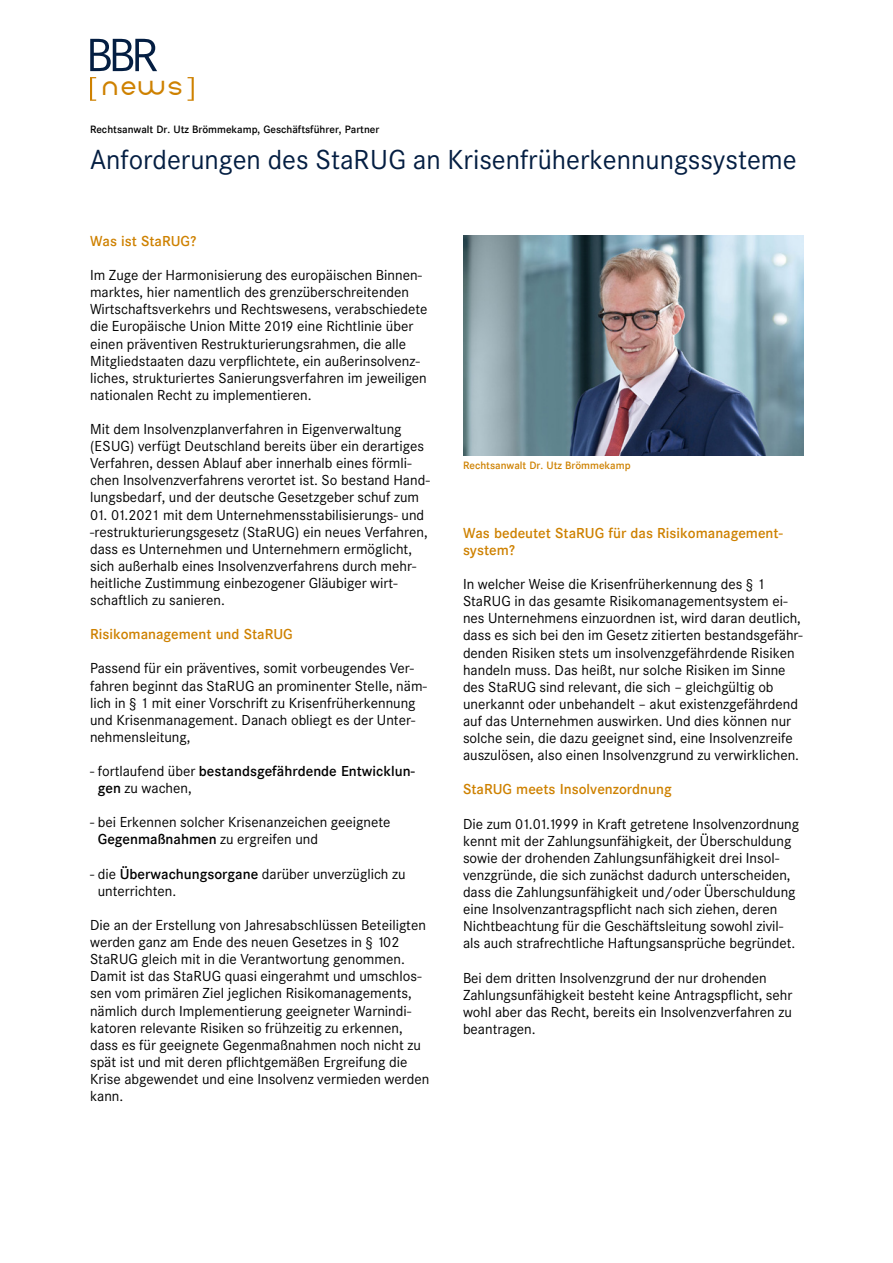
<style>
.page{position:relative;width:893px;height:1263px;background:#fff}
.page>*{position:absolute;margin:0;border:0;box-sizing:border-box;transform-origin:0 0}
.t1{font:27px "Corporate SBQ";color:#041e42}
.t2{font:19.95px "Edition";color:#ce8100}
.t3{font:14.25px/17.1px "Corporate SBQ";color:#000}
.t4{font:500 14.25px/17.1px "Corporate SBQ";color:#ce8100}
.t5{font:500 14.25px/17.1px "Corporate SBQ";color:#000}
.t6{font:500 10.5px "Corporate SBQ";color:#000}
.t7{font:500 10.5px "Corporate SBQ";color:#ce8100}
.s1{font-weight:400}
.s2{font-weight:500}
</style>
<div class="page">
<svg style="left:90px;top:39px;width:67px;height:32px"></svg>
<svg style="left:90px;top:77px;width:6px;height:24px"></svg>
<svg style="left:188px;top:77px;width:6px;height:24px"></svg>
<img style="left:463px;top:236px;width:340px;height:219px">
<h2 class="t2" style="left:103px;top:78px;width:82px">NEWS</h2>
<p class="t6" style="left:90px;top:123px;width:291px">Rechtsanwalt Dr. Utz Brömmekamp, Geschäftsführer, Partner</p>
<h1 class="t1" style="left:90px;top:143px;width:708px">Anforderungen des StaRUG an Krisenfrüherkennungssysteme</h1>
<p class="t4" style="left:90px;top:233px;width:108px">Was ist StaRUG?</p>
<p class="t3" style="left:90px;top:267px;width:339px">Im Zuge der Harmonisierung des europäischen Binnen&shy;marktes, hier namentlich des grenzüberschreitenden Wirtschaftsverkehrs und Rechtswesens, verabschiedete die Europäische Union Mitte 2019 eine Richtlinie über einen präventiven Restrukturierungsrahmen, die alle Mitgliedstaaten dazu verpflichtete, ein außerinsolvenz&shy;liches, strukturiertes Sanierungsverfahren im jeweiligen nationalen Recht zu implementieren.</p>
<p class="t3" style="left:90px;top:421px;width:341px">Mit dem Insolvenzplanverfahren in Eigenverwaltung (ESUG) verfügt Deutschland bereits über ein derartiges Verfahren, dessen Ablauf aber innerhalb eines förmli&shy;chen Insolvenzverfahrens verortet ist. So bestand Hand&shy;lungsbedarf, und der deutsche Gesetzgeber schuf zum</p>
<p class="t3" style="left:90px;top:506px;width:339px">01. 01.2021 mit dem Unternehmensstabilisierungs- und -restrukturierungsgesetz (StaRUG) ein neues Verfahren, dass es Unternehmen und Unternehmern ermöglicht, sich außerhalb eines Insolvenzverfahrens durch mehr&shy;heitliche Zustimmung einbezogener Gläubiger wirt&shy;schaftlich zu sanieren.</p>
<p class="t4" style="left:90px;top:626px;width:204px">Risikomanagement und StaRUG</p>
<p class="t3" style="left:90px;top:660px;width:338px">Passend für ein präventives, somit vorbeugendes Ver&shy;fahren beginnt das StaRUG an prominenter Stelle, näm&shy;lich in § 1 mit einer Vorschrift zu Krisenfrüherkennung und Krisenmanagement. Danach obliegt es der Unter&shy;nehmensleitung,</p>
<p class="t5" style="left:98px;top:763px;width:318px;text-indent:-8px"><span class="s1">- fortlaufend über</span> bestandsgefährdende Entwicklun&shy;gen <span class="s1">zu wachen,</span></p>
<p class="t3" style="left:98px;top:814px;width:294px;text-indent:-8px">- bei Erkennen solcher Krisenanzeichen geeignete<br><span class="s2">Gegenmaßnahmen</span> zu ergreifen und</p>
<p class="t3" style="left:98px;top:865px;width:309px;text-indent:-8px">- die <span class="s2">Überwachungsorgane</span> darüber unverzüglich zu unterrichten.</p>
<p class="t3" style="left:90px;top:917px;width:341px">Die an der Erstellung von Jahresabschlüssen Beteiligten werden ganz am Ende des neuen Gesetzes in § 102<br>StaRUG gleich mit in die Verantwortung genommen.<br>Damit ist das StaRUG quasi eingerahmt und umschlos&shy;sen vom primären Ziel jeglichen Risikomanagements, nämlich durch Implementierung geeigneter Warnindi&shy;katoren relevante Risiken so frühzeitig zu erkennen, dass es für geeignete Gegenmaßnahmen noch nicht zu spät ist und mit deren pflichtgemäßen Ergreifung die Krise abgewendet und eine Insolvenz vermieden werden kann.</p>
<p class="t7" style="left:463px;top:459px;width:169px">Rechtsanwalt Dr. Utz Brömmekamp</p>
<p class="t4" style="left:463px;top:524px;width:321px">Was bedeutet StaRUG für das Risikomanagement&shy;system?</p>
<p class="t3" style="left:463px;top:576px;width:341px">In welcher Weise die Krisenfrüherkennung des § 1<br>StaRUG in das gesamte Risikomanagementsystem ei&shy;nes Unternehmens einzuordnen ist, wird daran deutlich, dass es sich bei den im Gesetz zitierten bestandsgefähr&shy;denden Risiken stets um insolvenzgefährdende Risiken handeln muss. Das heißt, nur solche Risiken im Sinne des StaRUG sind relevant, die sich – gleichgültig ob unerkannt oder unbehandelt – akut existenzgefährdend auf das Unternehmen auswirken. Und dies können nur solche sein, die dazu geeignet sind, eine Insolvenzreife auszulösen, also einen Insolvenzgrund zu verwirklichen.</p>
<p class="t4" style="left:463px;top:781px;width:210px">StaRUG meets Insolvenzordnung</p>
<p class="t3" style="left:463px;top:815px;width:337px">Die zum 01.01.1999 in Kraft getretene Insolvenzordnung kennt mit der Zahlungsunfähigkeit, der Überschuldung sowie der drohenden Zahlungsunfähigkeit drei Insol&shy;venzgründe, die sich zunächst dadurch unterscheiden, dass die Zahlungsunfähigkeit und/oder Überschuldung eine Insolvenzantragspflicht nach sich ziehen, deren Nichtbeachtung für die Geschäftsleitung sowohl zivil&shy;als auch strafrechtliche Haftungsansprüche begründet.</p>
<p class="t3" style="left:463px;top:969px;width:331px">Bei dem dritten Insolvenzgrund der nur drohenden Zahlungsunfähigkeit besteht keine Antragspflicht, sehr wohl aber das Recht, bereits ein Insolvenzverfahren zu beantragen.</p>
</div>
